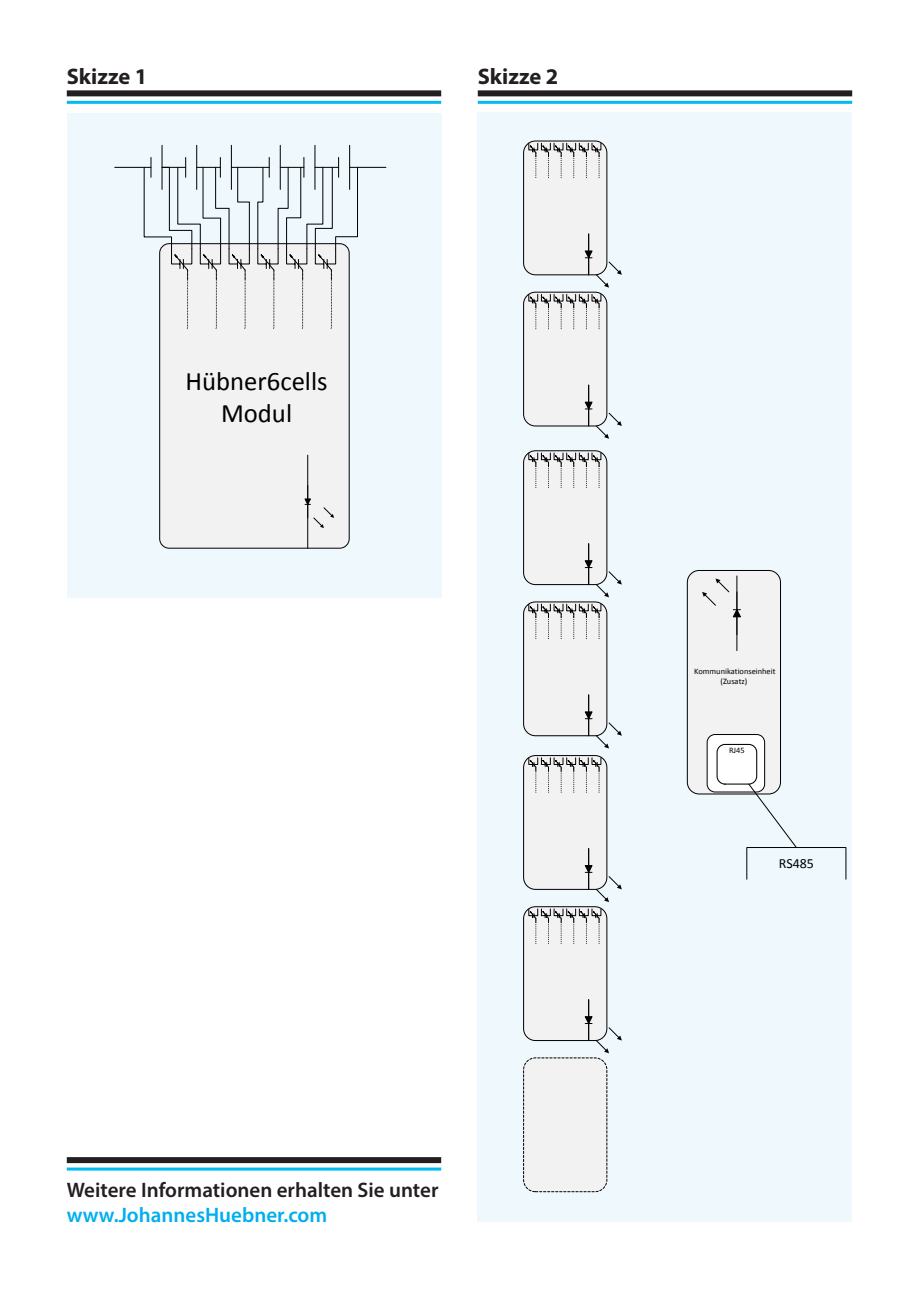
<style>
.page{position:relative;width:919px;height:1289px;background:#fff}
.page>*{position:absolute;margin:0;border:0;box-sizing:border-box;transform-origin:0 0}
.t1{font:26.7px/32px "CALIBRI";color:#000;text-align:center}
.t2{font:700 22.5px "Myriad Pro";color:#231f20}
.t3{font:600 21px/25.2px "Myriad Pro";color:#231f20}
.t4{font:13.95px "CALIBRI";color:#000}
.t5{font:8.4px/10.1px "CALIBRI";color:#000;text-align:center}
.s1{color:#00aeef}
</style>
<div class="page">
<div style="left:477px;top:112px;width:375px;height:1110px;background:#eef8fd"></div>
<div style="left:67px;top:112px;width:374px;height:485px;background:#eef8fd"></div>
<div style="left:160px;top:244px;width:189px;height:304px;background:#f2f2f2;border-radius:9px"></div>
<div style="left:159px;top:243px;width:190px;height:305px;border:1px solid #000;border-radius:9px"></div>
<hr style="left:307px;top:455px;width:1px;height:93px;background:#000">
<svg style="left:304px;top:498px;width:30px;height:30px"></svg>
<hr style="left:162px;top:145px;width:1px;height:44px;background:#000">
<hr style="left:196px;top:145px;width:1px;height:44px;background:#000">
<hr style="left:231px;top:145px;width:1px;height:44px;background:#000">
<hr style="left:115px;top:167px;width:36px;height:1px;background:#000">
<hr style="left:280px;top:145px;width:1px;height:44px;background:#000">
<hr style="left:315px;top:145px;width:1px;height:44px;background:#000">
<hr style="left:349px;top:145px;width:1px;height:44px;background:#000">
<hr style="left:231px;top:167px;width:38px;height:1px;background:#000">
<hr style="left:349px;top:167px;width:37px;height:1px;background:#000">
<svg style="left:144px;top:157px;width:105px;height:171px"></svg>
<svg style="left:257px;top:157px;width:101px;height:171px"></svg>
<div style="left:67px;top:90px;width:374px;height:6px;background:#231f20"></div>
<hr style="left:67px;top:101px;width:374px;height:3px;background:#00baf1">
<div style="left:523px;top:141px;width:83px;height:134px;background:#f2f2f2;border-radius:12px"></div>
<div style="left:523px;top:141px;width:84px;height:134px;border:1px solid #000;border-radius:12px"></div>
<svg style="left:528px;top:143px;width:73px;height:35px"></svg>
<hr style="left:588px;top:234px;width:1px;height:41px;background:#000">
<svg style="left:584px;top:251px;width:37px;height:36px"></svg>
<div style="left:523px;top:292px;width:83px;height:134px;background:#f2f2f2;border-radius:12px"></div>
<div style="left:523px;top:292px;width:84px;height:134px;border:1px solid #000;border-radius:12px"></div>
<svg style="left:528px;top:294px;width:73px;height:36px"></svg>
<hr style="left:588px;top:385px;width:1px;height:41px;background:#000">
<svg style="left:584px;top:402px;width:37px;height:37px"></svg>
<div style="left:523px;top:451px;width:83px;height:133px;background:#f2f2f2;border-radius:12px"></div>
<div style="left:523px;top:450px;width:84px;height:134px;border:1px solid #000;border-radius:12px"></div>
<svg style="left:528px;top:452px;width:73px;height:36px"></svg>
<hr style="left:588px;top:543px;width:1px;height:41px;background:#000">
<svg style="left:584px;top:560px;width:37px;height:37px"></svg>
<div style="left:523px;top:602px;width:83px;height:133px;background:#f2f2f2;border-radius:12px"></div>
<div style="left:523px;top:601px;width:84px;height:135px;border:1px solid #000;border-radius:12px"></div>
<svg style="left:528px;top:603px;width:73px;height:36px"></svg>
<hr style="left:588px;top:695px;width:1px;height:40px;background:#000">
<svg style="left:584px;top:711px;width:37px;height:37px"></svg>
<div style="left:523px;top:755px;width:83px;height:134px;background:#f2f2f2;border-radius:12px"></div>
<div style="left:523px;top:755px;width:84px;height:134px;border:1px solid #000;border-radius:12px"></div>
<svg style="left:528px;top:757px;width:73px;height:36px"></svg>
<hr style="left:588px;top:848px;width:1px;height:41px;background:#000">
<svg style="left:584px;top:865px;width:37px;height:37px"></svg>
<div style="left:523px;top:906px;width:83px;height:134px;background:#f2f2f2;border-radius:12px"></div>
<div style="left:523px;top:906px;width:84px;height:134px;border:1px solid #000;border-radius:12px"></div>
<svg style="left:528px;top:908px;width:73px;height:36px"></svg>
<hr style="left:588px;top:999px;width:1px;height:41px;background:#000">
<svg style="left:584px;top:1016px;width:37px;height:37px"></svg>
<div style="left:523px;top:1057px;width:83px;height:134px;background:#f2f2f2;border-radius:12px"></div>
<div style="left:523px;top:1057px;width:84px;height:134px;border:1px dashed #000;border-radius:12px"></div>
<div style="left:687px;top:570px;width:93px;height:224px;background:#f2f2f2;border-radius:12px"></div>
<div style="left:687px;top:570px;width:93px;height:224px;border:1px solid #000;border-radius:12px"></div>
<hr style="left:736px;top:576px;width:1px;height:74px;background:#000">
<svg style="left:702px;top:578px;width:39px;height:39px"></svg>
<div style="left:707px;top:734px;width:57px;height:58px;background:#fff;border-radius:8px"></div>
<div style="left:707px;top:734px;width:57px;height:58px;border:1px solid #000;border-radius:8px"></div>
<div style="left:716px;top:744px;width:41px;height:40px;border:1px solid #000;border-radius:8px"></div>
<svg style="left:746px;top:783px;width:100px;height:96px"></svg>
<div style="left:477px;top:90px;width:375px;height:6px;background:#231f20"></div>
<hr style="left:477px;top:101px;width:375px;height:3px;background:#00baf1">
<div style="left:67px;top:1157px;width:374px;height:6px;background:#231f20"></div>
<hr style="left:67px;top:1167px;width:374px;height:3px;background:#00baf1">
<p class="t2" style="left:67px;top:61px;width:82px">Skizze 1</p>
<p class="t1" style="left:185px;top:365px;width:143px">Hübner6cells<br>Modul</p>
<p class="t2" style="left:477px;top:61px;width:82px">Skizze 2</p>
<p class="t3" style="left:67px;top:1176px;width:373px">Weitere Informationen erhalten Sie unter <span class="s1">www.JohannesHuebner.com</span></p>
<p class="t5" style="left:694px;top:666px;width:83px">Kommunikationseinheit (Zusatz)</p>
<p class="t5" style="left:729px;top:745px;width:17px">RJ45</p>
<p class="t4" style="left:778px;top:854px;width:37px">RS485</p>
</div>
